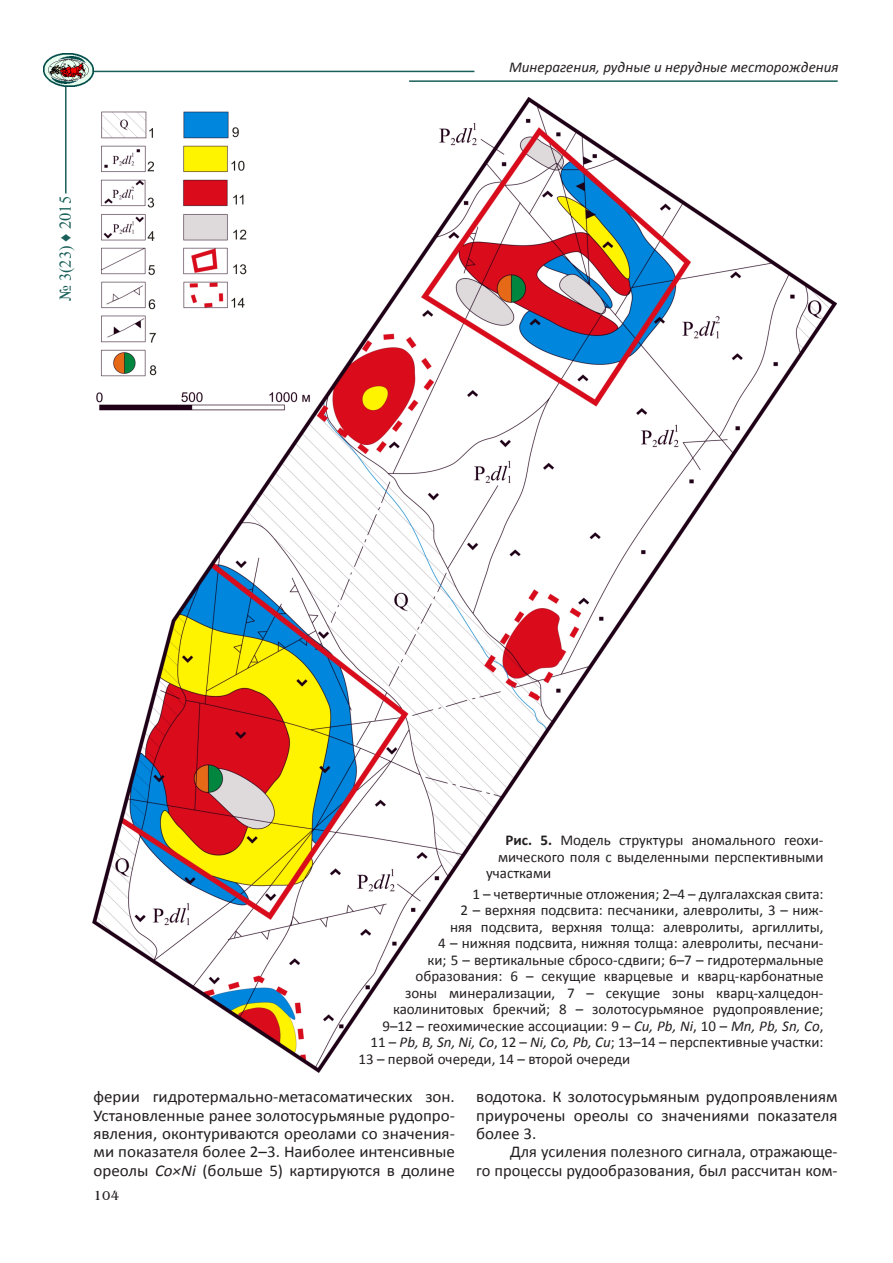
<style>
.page{position:relative;width:893px;height:1263px;background:#fff}
.page>*{position:absolute;margin:0;border:0;box-sizing:border-box;transform-origin:0 0}
.t1{font:16.5px/18.3px "Calibri";color:#231f20;text-align:justify}
.t2{font:16.5px "Times New Roman";color:#195f59}
.t3{font:15px "Calibri";color:#231f20}
.t4{font:italic 15px "Calibri";color:#231f20}
.t5{font:13.5px "AG Benguiat";color:#231f20}
.s1{font-weight:700}
.s2{font-style:italic}
</style>
<div class="page">
<hr style="left:65px;top:71px;width:2px;height:122px;background:#195f59">
<hr style="left:61px;top:71px;width:413px;height:1px;background:#195f59">
<hr style="left:409px;top:80px;width:429px;height:2px;background:#195f59">
<img style="left:43px;top:54px;width:51px;height:32px">
<img style="left:93px;top:98px;width:744px;height:975px">
<p class="t2" style="left:54px;top:301px;width:107px;rotate:-90deg">№ 3(23) ♦ 2015</p>
<p class="t4" style="left:509px;top:58px;width:331px">Минерагения, рудные и нерудные месторождения</p>
<p class="t3" style="left:505px;top:831px;width:319px"><span class="s1">Рис. 5.</span> Модель структуры аномального геохи-</p>
<p class="t3" style="left:498px;top:847px;width:327px">мического поля c выделенными перспективными</p>
<p class="t3" style="left:486px;top:864px;width:67px">участками</p>
<p class="t3" style="left:472px;top:885px;width:352px">1 – четвертичные отложения; 2–4 – дулгалахская свита:</p>
<p class="t3" style="left:460px;top:901px;width:364px">2 – верхняя подсвита: песчаники, алевролиты, 3 – ниж-</p>
<p class="t3" style="left:450px;top:918px;width:375px">няя подсвита, верхняя толща: алевролиты, аргиллиты,</p>
<p class="t3" style="left:438px;top:934px;width:387px">4 – нижняя подсвита, нижняя толща: алевролиты, песчани-</p>
<p class="t3" style="left:427px;top:951px;width:398px">ки; 5 – вертикальные сбросо-сдвиги; 6–7 – гидротермальные</p>
<p class="t3" style="left:415px;top:967px;width:410px">образования: 6 – секущие кварцевые и кварц-карбонатные</p>
<p class="t3" style="left:405px;top:984px;width:420px">зоны минерализации, 7 – секущие зоны кварц-халцедон-</p>
<p class="t3" style="left:393px;top:1000px;width:432px">каолинитовых брекчий; 8 – золотосурьмяное рудопроявление;</p>
<p class="t3" style="left:382px;top:1017px;width:443px">9–12 – геохимические ассоциации: 9 – <span class="s2">Cu, Pb, Ni</span>, 10 – <span class="s2">Mn, Pb, Sn, Co</span>,</p>
<p class="t3" style="left:371px;top:1033px;width:455px">11 – <span class="s2">Pb, B, Sn, Ni, Co</span>, 12 – <span class="s2">Ni, Co, Pb, Cu</span>; 13–14 – перспективные участки:</p>
<p class="t3" style="left:358px;top:1050px;width:273px">13 – первой очереди, 14 – второй очереди</p>
<p class="t1" style="left:94px;top:1087px;width:363px">ферии гидротермально-метасоматических зон.<br>Установленные ранее золотосурьмяные рудопро&shy;явления, оконтуриваются ореолами со значения&shy;ми показателя более 2–3. Наиболее интенсивные ореолы <span class="s2">Cо×Ni</span> (больше 5) картируются в долине</p>
<p class="t1" style="left:476px;top:1087px;width:363px">водотока. К золотосурьмяным рудопроявлениям приурочены ореолы со значениями показателя более 3.</p>
<p class="t1" style="left:476px;top:1142px;width:363px;text-align:right">Для усиления полезного сигнала, отражающе-<br>го процессы рудообразования, был рассчитан ком-</p>
<p class="t5" style="left:94px;top:1188px;width:27px">104</p>
</div>
